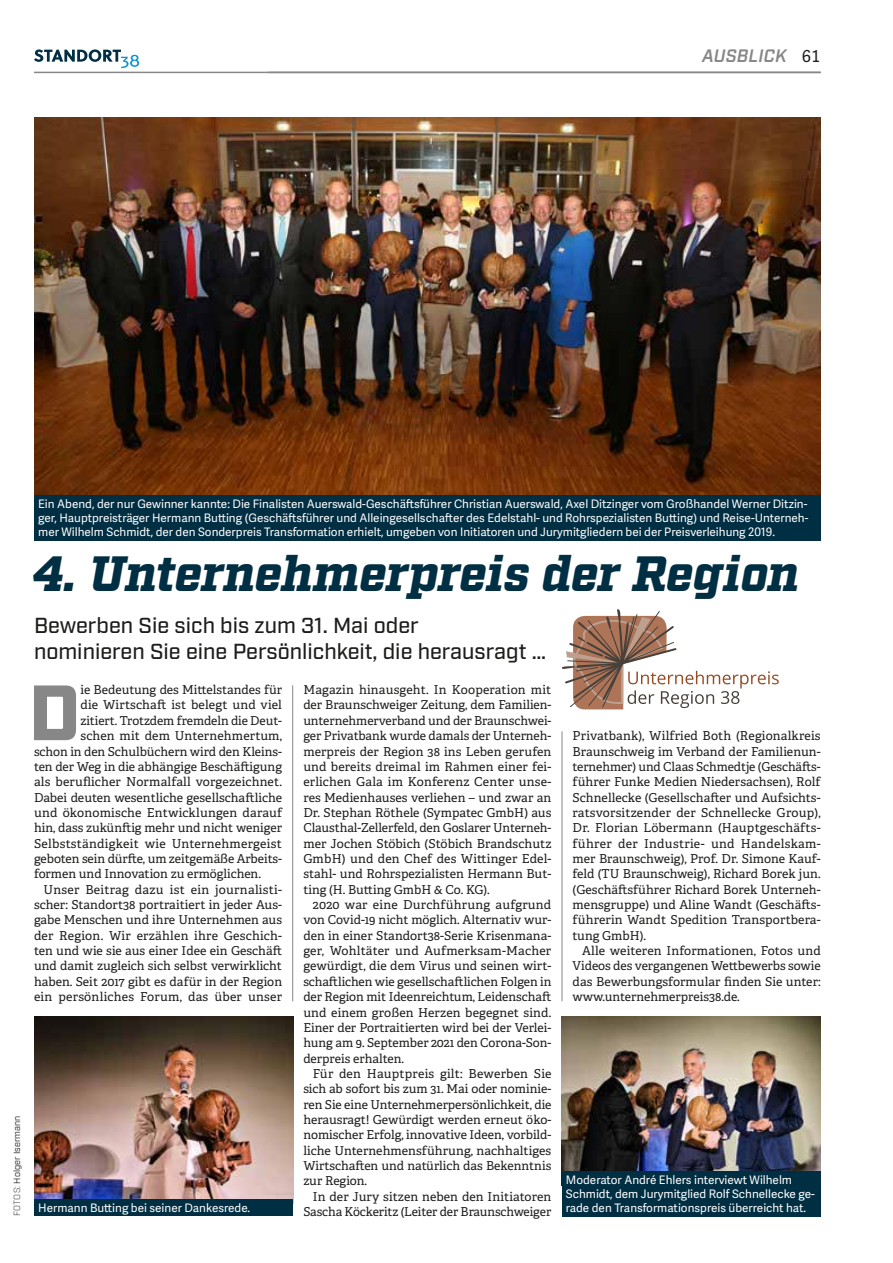
<style>
.page{position:relative;width:893px;height:1263px;background:#fff}
.page>*{position:absolute;margin:0;border:0;box-sizing:border-box;transform-origin:0 0}
.t1{font:900 78.15px "Industry";color:#878787}
.t2{font:italic 900 49.5px "Factoria";letter-spacing:-.01em;color:#002f43}
.t3{font:500 21.75px/26.1px "Industry";color:#1d1d1b}
.t4{font:italic 600 18px "Industry";letter-spacing:.01em;color:#878787}
.t5{font:12.3px/15.3px "Adelle PE";color:#1d1d1b;text-align:justify}
.t6{font:12.3px "Adelle PE";letter-spacing:.02em;color:#1d1d1b}
.t7{font:11.7px/14.1px "Adelle Sans";color:#fff;text-align:justify}
.t8{font:9px "Industry";letter-spacing:.005em;color:#1d1d1b}
.s1{font-family:"Adelle Sans";font-weight:400;font-style:normal;font-size:16.5px;color:#1d1d1b}
.s2{font-weight:300}
</style>
<div class="page">
<hr style="left:34px;top:72px;width:787px;height:1px;background:#878787">
<svg style="left:34px;top:49px;width:105px;height:19px"></svg>
<hr style="left:292px;top:685px;width:1px;height:316px;background:#878787">
<hr style="left:562px;top:731px;width:1px;height:270px;background:#878787">
<img style="left:34px;top:117px;width:787px;height:378px">
<img style="left:34px;top:1016px;width:259px;height:183px">
<img style="left:562px;top:1016px;width:259px;height:155px">
<div style="left:34px;top:495px;width:787px;height:45px;background:#002f43"></div>
<div style="left:34px;top:1199px;width:259px;height:17px;background:#002f43"></div>
<div style="left:562px;top:1171px;width:259px;height:45px;background:#002f43"></div>
<svg style="left:562px;top:609px;width:217px;height:100px"></svg>
<h3 class="t4" style="left:702px;top:45px;width:120px">AUSBLICK <span class="s1">61</span></h3>
<p class="t8" style="left:12px;top:1216px;width:102px;rotate:-90deg"><span class="s2">FOTOS:</span> Holger Isermann</p>
<p class="t7" style="left:38px;top:497px;width:772px">Ein Abend, der nur Gewinner kannte: Die Finalisten Auerswald-Geschäftsführer Christian Auerswald, Axel Ditzinger vom Großhandel Werner Ditzin&shy;ger, Hauptpreisträger Hermann Butting (Geschäftsführer und Alleingesellschafter des Edelstahl- und Rohrspezialisten Butting) und Reise-Unterneh&shy;mer Wilhelm Schmidt, der den Sonderpreis Transformation erhielt, umgeben von Initiatoren und Jurymitgliedern bei der Preisverleihung 2019.</p>
<h2 class="t2" style="left:32px;top:544px;width:769px">4. Unternehmerpreis der Region</h2>
<h3 class="t3" style="left:34px;top:613px;width:513px">Bewerben Sie sich bis zum 31. Mai oder<br>nominieren Sie eine Persönlichkeit, die herausragt …</h3>
<h1 class="t1" style="left:29px;top:666px;width:53px">D</h1>
<p class="t5" style="left:80px;top:681px;width:203px">ie Bedeutung des Mittelstandes für</p>
<p class="t5" style="left:80px;top:697px;width:203px">die Wirtschaft ist belegt und viel</p>
<p class="t5" style="left:80px;top:712px;width:203px">zitiert. Trotzdem fremdeln die Deut-</p>
<p class="t5" style="left:80px;top:728px;width:203px">schen mit dem Unternehmertum,</p>
<p class="t5" style="left:34px;top:743px;width:250px">schon in den Schulbüchern wird den Kleins-</p>
<p class="t5" style="left:34px;top:758px;width:250px">ten der Weg in die abhängige Beschäftigung</p>
<p class="t5" style="left:34px;top:774px;width:250px">als beruflicher Normalfall vorgezeichnet.</p>
<p class="t5" style="left:34px;top:789px;width:250px">Dabei deuten wesentliche gesellschaftliche</p>
<p class="t5" style="left:34px;top:804px;width:250px">und ökonomische Entwicklungen darauf</p>
<p class="t5" style="left:34px;top:820px;width:250px">hin, dass zukünftig mehr und nicht weniger</p>
<p class="t6" style="left:34px;top:834px;width:249px">Selbstständigkeit wie Unternehmergeist</p>
<p class="t5" style="left:34px;top:850px;width:250px">geboten sein dürfte, um zeitgemäße Arbeits-</p>
<p class="t5" style="left:34px;top:866px;width:228px">formen und Innovation zu ermöglichen.</p>
<p class="t6" style="left:44px;top:880px;width:240px">Unser Beitrag dazu ist ein journalisti-</p>
<p class="t5" style="left:34px;top:896px;width:250px">scher: Standort38 portraitiert in jeder Aus-</p>
<p class="t5" style="left:34px;top:912px;width:249px">gabe Menschen und ihre Unternehmen aus</p>
<p class="t6" style="left:34px;top:926px;width:250px">der Region. Wir erzählen ihre Geschich-</p>
<p class="t5" style="left:34px;top:942px;width:250px">ten und wie sie aus einer Idee ein Geschäft</p>
<p class="t5" style="left:34px;top:958px;width:249px">und damit zugleich sich selbst verwirklicht</p>
<p class="t5" style="left:34px;top:973px;width:250px">haben. Seit 2017 gibt es dafür in der Region</p>
<p class="t6" style="left:34px;top:988px;width:250px">ein persönliches Forum, das über unser</p>
<p class="t7" style="left:38px;top:1200px;width:213px">Hermann Butting bei seiner Dankesrede.</p>
<p class="t5" style="left:303px;top:681px;width:250px">Magazin hinausgeht. In Kooperation mit der Braunschweiger Zeitung, dem Familien&shy;unternehmerverband und der Braunschwei&shy;ger Privatbank wurde damals der Unterneh&shy;merpreis der Region 38 ins Leben gerufen und bereits dreimal im Rahmen einer fei&shy;erlichen Gala im Konferenz Center unse&shy;res Medienhauses verliehen – und zwar an Dr. Stephan Röthele (Sympatec GmbH) aus Clausthal-Zellerfeld, den Goslarer Unterneh&shy;mer Jochen Stöbich (Stöbich Brandschutz GmbH) und den Chef des Wittinger Edel&shy;stahl- und Rohrspezialisten Hermann But&shy;ting (H. Butting GmbH &amp; Co. KG).</p>
<p class="t5" style="left:303px;top:896px;width:250px;text-indent:10px">2020 war eine Durchführung aufgrund von Covid-19 nicht möglich. Alternativ wur&shy;den in einer Standort38-Serie Krisenmana&shy;ger, Wohltäter und Aufmerksam-Macher gewürdigt, die dem Virus und seinen wirt&shy;schaftlichen wie gesellschaftlichen Folgen in der Region mit Ideenreichtum, Leidenschaft und einem großen Herzen begegnet sind.<br>Einer der Portraitierten wird bei der Verlei&shy;hung am 9. September 2021 den Corona-Son&shy;derpreis erhalten.</p>
<p class="t5" style="left:303px;top:1065px;width:250px;text-indent:10px">Für den Hauptpreis gilt: Bewerben Sie sich ab sofort bis zum 31. Mai oder nominie&shy;ren Sie eine Unternehmerpersönlichkeit, die herausragt! Gewürdigt werden erneut öko&shy;nomischer Erfolg, innovative Ideen, vorbild&shy;liche Unternehmensführung, nachhaltiges Wirtschaften und natürlich das Bekenntnis zur Region.</p>
<p class="t5" style="left:303px;top:1188px;width:250px;text-align:right">In der Jury sitzen neben den Initiatoren<br>Sascha Köckeritz (Leiter der Braunschweiger</p>
<p class="t5" style="left:573px;top:728px;width:250px">Privatbank), Wilfried Both (Regionalkreis Braunschweig im Verband der Familienun&shy;ternehmer) und Claas Schmedtje (Geschäfts&shy;führer Funke Medien Niedersachsen), Rolf Schnellecke (Gesellschafter und Aufsichts&shy;ratsvorsitzender der Schnellecke Group), Dr. Florian Löbermann (Hauptgeschäfts&shy;führer der Industrie- und Handelskam&shy;mer Braunschweig), Prof. Dr. Simone Kauf&shy;feld (TU Braunschweig), Richard Borek jun. (Geschäftsführer Richard Borek Unterneh&shy;mensgruppe) und Aline Wandt (Geschäfts&shy;führerin Wandt Spedition Transportbera&shy;tung GmbH).</p>
<p class="t5" style="left:573px;top:942px;width:250px;text-indent:10px">Alle weiteren Informationen, Fotos und Videos des vergangenen Wettbewerbs sowie das Bewerbungsformular finden Sie unter: www.unternehmerpreis38.de.</p>
<p class="t7" style="left:566px;top:1172px;width:250px;text-align:left">Moderator André Ehlers interviewt Wilhelm<br>Schmidt, dem Jurymitglied Rolf Schnellecke ge&shy;rade den Transformationspreis überreicht hat.</p>
</div>
